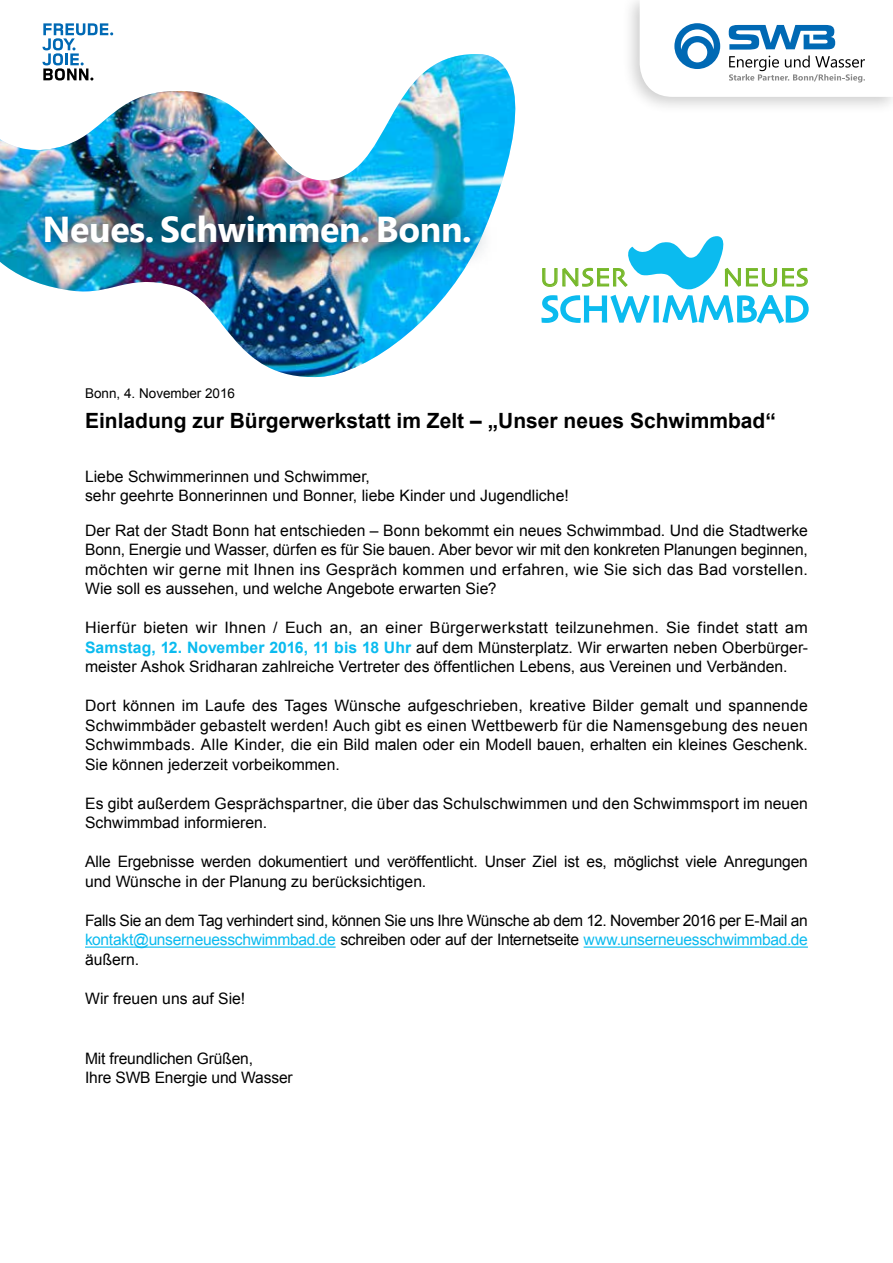
<style>
.page{position:relative;width:893px;height:1263px;background:#fff}
.page>*{position:absolute;margin:0;border:0;box-sizing:border-box;transform-origin:0 0}
.t1{font:37.95px "Skia";color:#0bbbef}
.t2{font:700 36px "Segoe UI";letter-spacing:-.01em;color:#fff}
.t3{font:26.55px "Skia";color:#76b82a}
.t4{font:700 21px "Arial";color:#000}
.t5{font:15.75px/19.5px "Arial";color:#000}
.t6{font:13.5px "Arial";color:#000}
.s1{font-weight:700;color:#0bbbef}
.s2{color:#0bbbef}
</style>
<div class="page">
<hr style="left:85px;top:946px;width:251px;height:2px;background:#0bbbef">
<hr style="left:584px;top:946px;width:224px;height:2px;background:#0bbbef">
<svg style="left:541px;top:236px;width:268px;height:88px"></svg>
<svg style="left:43px;top:23px;width:70px;height:27px"></svg>
<div style="left:621px;top:0;width:272px;height:115px;background:#000;opacity:.2"></div>
<svg style="left:640px;top:0;width:253px;height:97px"></svg>
<img style="left:0;top:54px;width:516px;height:324px">
<div style="left:18px;top:188px;width:479px;height:82px;background:#002a45;opacity:.6"></div>
<h2 class="t2" style="left:43px;top:203px;width:431px">Neues. Schwimmen. Bonn.</h2>
<h3 class="t3" style="left:540px;top:261px;width:89px">UNSER</h3>
<h3 class="t3" style="left:722px;top:261px;width:88px">NEUES</h3>
<h1 class="t1" style="left:540px;top:286px;width:271px">SCHWIMMBAD</h1>
<p class="t6" style="left:85px;top:385px;width:152px">Bonn, 4. November 2016</p>
<h3 class="t4" style="left:85px;top:409px;width:692px">Einladung zur Bürgerwerkstatt im Zelt – „Unser neues Schwimmbad“</h3>
<p class="t5" style="left:85px;top:467px;width:485px">Liebe Schwimmerinnen und Schwimmer,<br>sehr geehrte Bonnerinnen und Bonner, liebe Kinder und Jugendliche!</p>
<p class="t5" style="left:85px;top:521px;width:724px;text-align:justify">Der Rat der Stadt Bonn hat entschieden – Bonn bekommt ein neues Schwimmbad. Und die Stadtwerke Bonn, Energie und Wasser, dürfen es für Sie bauen. Aber bevor wir mit den konkreten Planungen beginnen, möchten wir gerne mit Ihnen ins Gespräch kommen und erfahren, wie Sie sich das Bad vorstellen.<br>Wie soll es aussehen, und welche Angebote erwarten Sie?</p>
<p class="t5" style="left:85px;top:618px;width:724px;text-align:justify">Hierfür bieten wir Ihnen / Euch an, an einer Bürgerwerkstatt teilzunehmen. Sie findet statt am <span class="s1">Samstag, 12. November 2016, 11 bis 18 Uhr</span> auf dem Münsterplatz. Wir erwarten neben Oberbürger&shy;meister Ashok Sridharan zahlreiche Vertreter des öffentlichen Lebens, aus Vereinen und Verbänden.</p>
<p class="t5" style="left:85px;top:696px;width:724px;text-align:justify">Dort können im Laufe des Tages Wünsche aufgeschrieben, kreative Bilder gemalt und spannende Schwimmbäder gebastelt werden! Auch gibt es einen Wettbewerb für die Namensgebung des neuen Schwimmbads. Alle Kinder, die ein Bild malen oder ein Modell bauen, erhalten ein kleines Geschenk.<br>Sie können jederzeit vorbeikommen.</p>
<p class="t5" style="left:85px;top:794px;width:724px">Es gibt außerdem Gesprächspartner, die über das Schulschwimmen und den Schwimmsport im neuen<br>Schwimmbad informieren.</p>
<p class="t5" style="left:85px;top:852px;width:724px">Alle Ergebnisse werden dokumentiert und veröffentlicht. Unser Ziel ist es, möglichst viele Anregungen und Wünsche in der Planung zu berücksichtigen.</p>
<p class="t5" style="left:85px;top:911px;width:724px;text-align:justify">Falls Sie an dem Tag verhindert sind, können Sie uns Ihre Wünsche ab dem 12. November 2016 per E-Mail an <span class="s2">kontakt@unserneuesschwimmbad.de</span> schreiben oder auf der Internetseite <span class="s2">www.unserneuesschwimmbad.de </span>äußern.</p>
<p class="t5" style="left:85px;top:989px;width:162px">Wir freuen uns auf Sie!</p>
<p class="t5" style="left:85px;top:1049px;width:209px">Mit freundlichen Grüßen,<br>Ihre SWB Energie und Wasser</p>
</div>
